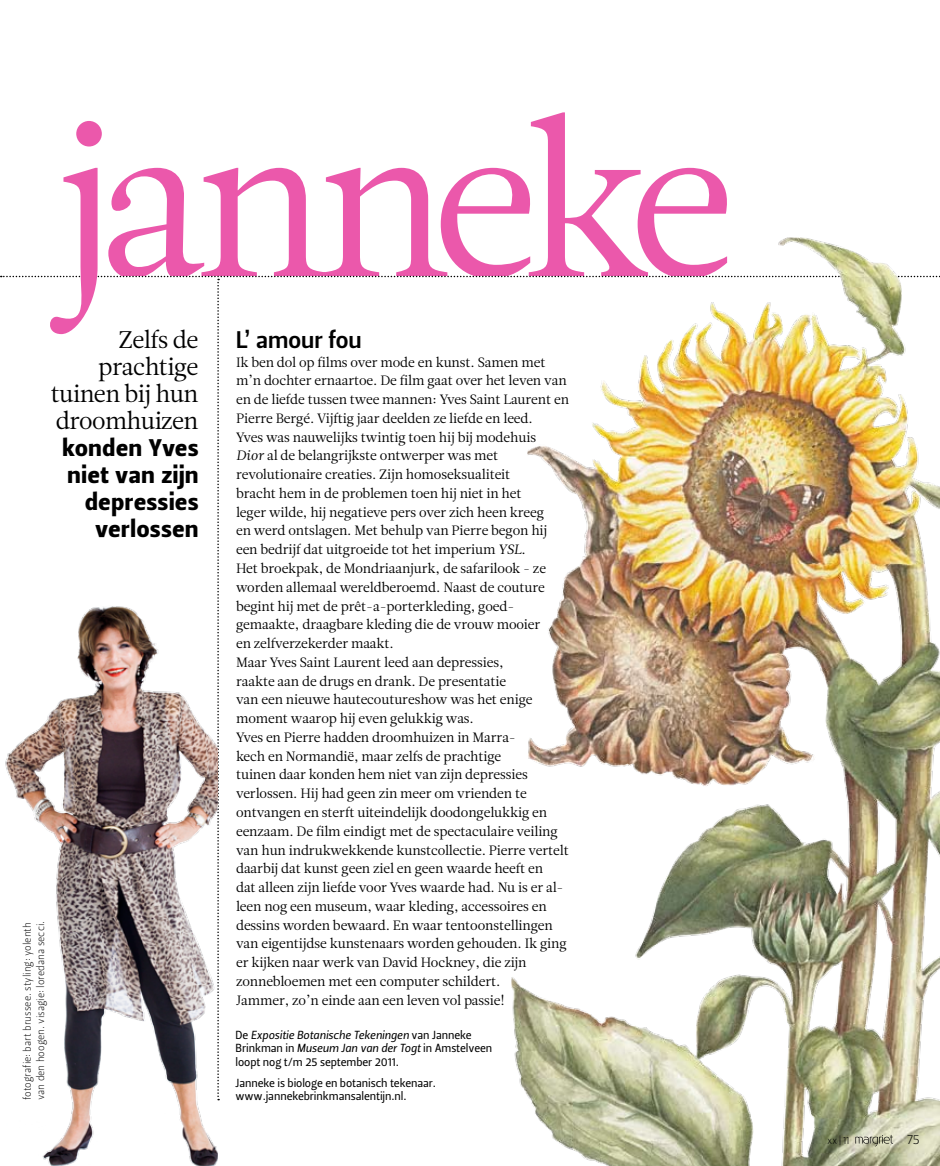
<style>
.page{position:relative;width:940px;height:1166px;background:#fff}
.page>*{position:absolute;margin:0;border:0;box-sizing:border-box;transform-origin:0 0}
.t1{font:213px "Leitura News Roman 1";letter-spacing:-.075em;color:#eb58ab}
.t2{font:24px/27px "Leitura Sans Grot 4";letter-spacing:.03em;color:#000;text-align:right}
.t3{font:24px/27px "Leitura News Roman 1";letter-spacing:-.025em;color:#000;text-align:right}
.t4{font:24px "Leitura Sans Grot 3";color:#000}
.t5{font:13.5px/18.8px "Leitura News Roman 1";letter-spacing:-.01em;color:#000}
.t6{font:13.5px "Leitura Sans Grot 1";color:#000}
.t7{font:11.7px/13.5px "Leitura Sans Grot 2";letter-spacing:-.01em;color:#000}
.t8{font:11.7px "Leitura Sans Italic 2";letter-spacing:-.01em;color:#000}
.t9{font:10.5px/13.5px "Leitura Sans Grot 1";color:#000}
.s1{font-family:"Leitura News Italic 1"}
.s2{font-family:"Leitura Sans Grot 2"}
.s3{font-family:"Leitura Sans Italic 2"}
</style>
<div class="page">
<img style="left:42px;top:1099px;width:176px;height:66px">
<svg style="left:1px;top:121px;width:526px;height:978px"></svg>
<img style="left:527px;top:237px;width:413px;height:928px">
<img style="left:511px;top:923px;width:267px;height:242px">
<svg style="left:855px;top:1134px;width:38px;height:11px"></svg>
<h1 class="t1" style="left:100px;top:58px;width:637px">anneke</h1>
<h2 class="t3" style="left:51px;top:326px;width:149px">Zelfs de prachtige tuinen bij hun droomhuizen</h2>
<h2 class="t2" style="left:63px;top:434px;width:137px">konden Yves niet van zijn depressies verlossen</h2>
<p class="t9" style="left:21px;top:1099px;width:180px;rotate:-90deg">fotografie: bart brussee. styling: yolenth van den hoogen. visagie: loredana secci.</p>
<h2 class="t4" style="left:236px;top:323px;width:127px">L’ amour fou</h2>
<p class="t5" style="left:236px;top:352px;width:334px">Ik ben dol op films over mode en kunst. Samen met m’n dochter ernaartoe. De film gaat over het leven van en de liefde tussen twee mannen: Yves Saint Laurent en Pierre Bergé. Vijftig jaar deelden ze liefde en leed.<br>Yves was nauwelijks twintig toen hij bij modehuis<br><span class="s1">Dior</span> al de belangrijkste ontwerper was met revolutionaire creaties. Zijn homoseksualiteit<br>bracht hem in de problemen toen hij niet in het<br>leger wilde, hij negatieve pers over zich heen kreeg<br>en werd ontslagen. Met behulp van Pierre begon hij een bedrijf dat uitgroeide tot het imperium <span class="s1">YSL</span>.<br>Het broekpak, de Mondriaanjurk, de safarilook - ze worden allemaal wereldberoemd. Naast de couture begint hij met de prêt-a-porterkleding, goed&shy;gemaakte, draagbare kleding die de vrouw mooier<br>en zelfverzekerder maakt.<br>Maar Yves Saint Laurent leed aan depressies,<br>raakte aan de drugs en drank. De presentatie<br>van een nieuwe hautecoutureshow was het enige moment waarop hij even gelukkig was.<br>Yves en Pierre hadden droomhuizen in Marra-<br>kech en Normandië, maar zelfs de prachtige<br>tuinen daar konden hem niet van zijn depressies verlossen. Hij had geen zin meer om vrienden te ontvangen en sterft uiteindelijk doodongelukkig en eenzaam. De film eindigt met de spectaculaire veiling van hun indrukwekkende kunstcollectie. Pierre vertelt daarbij dat kunst geen ziel en geen waarde heeft en<br>dat alleen zijn liefde voor Yves waarde had. Nu is er al&shy;leen nog een museum, waar kleding, accessoires en dessins worden bewaard. En waar tentoonstellingen van eigentijdse kunstenaars worden gehouden. Ik ging er kijken naar werk van David Hockney, die zijn zonnebloemen met een computer schildert.<br>Jammer, zo’n einde aan een leven vol passie!</p>
<p class="t8" style="left:236px;top:1026px;width:237px"><span class="s2">De</span> Expositie Botanische Tekeningen <span class="s2">van Janneke</span></p>
<p class="t7" style="left:236px;top:1041px;width:258px">Brinkman in <span class="s3">Museum Jan van der Togt</span> in Amstelveen loopt nog t/m 25 september 2011.</p>
<p class="t7" style="left:236px;top:1075px;width:202px">Janneke is biologe en botanisch tekenaar. www.jannekebrinkmansalentijn.nl.</p>
<p class="t9" style="left:827px;top:1133px;width:24px">xx | 11</p>
<p class="t6" style="left:907px;top:1129px;width:14px">75</p>
</div>
